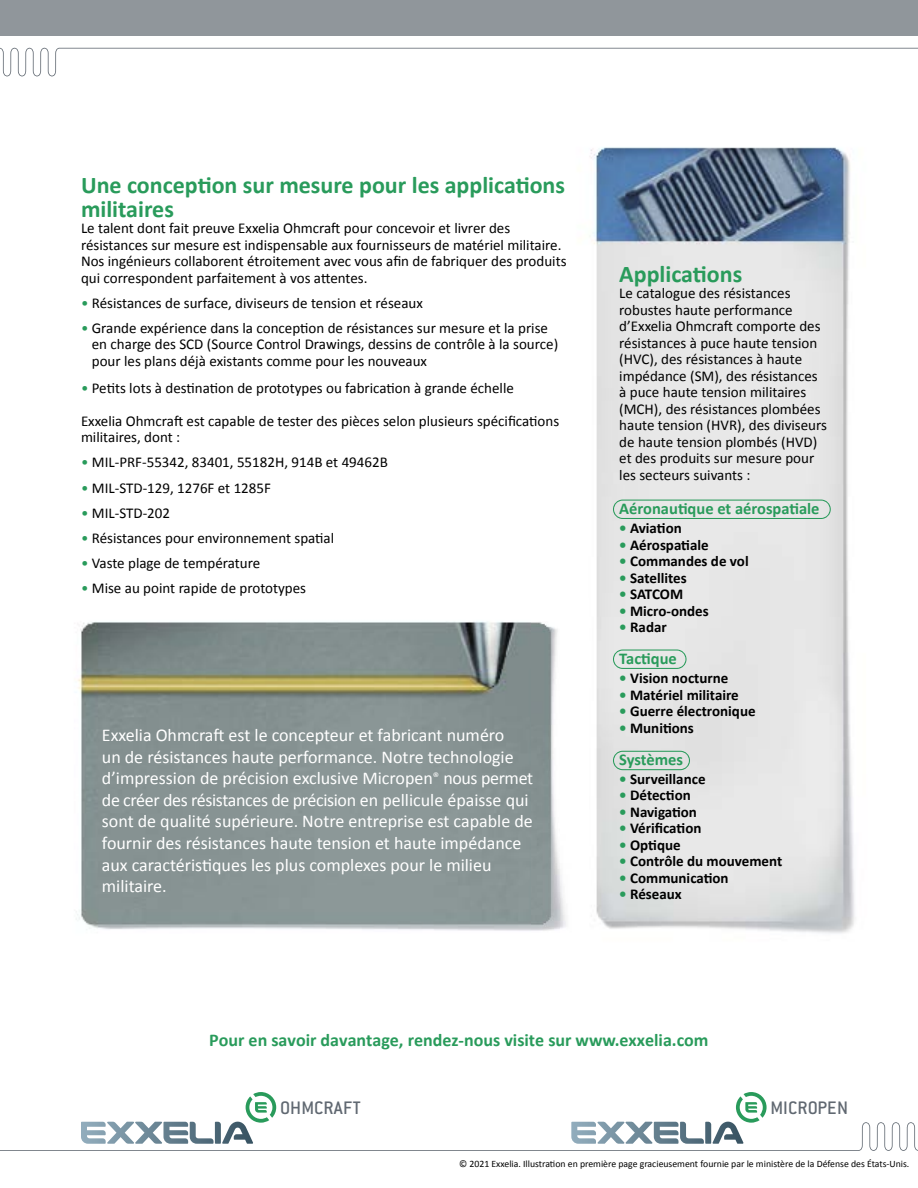
<style>
.page{position:relative;width:918px;height:1188px;background:#fff}
.page>*{position:absolute;margin:0;border:0;box-sizing:border-box;transform-origin:0 0}
.t1{font:700 24px/24px "Calibri";color:#299b5b}
.t2{font:500 19.95px "ITC Conduit LTCE";letter-spacing:.01em;color:#606871}
.t3{font:18px/21.6px "Calibri";color:#fff}
.t4{font:700 18px "Calibri";color:#299b5b}
.t5{font:700 16.5px "Calibri";color:#299b5b}
.t6{font:15px/16.5px "Calibri";color:#000}
.t7{font:700 15px "Calibri";color:#000}
.t8{font:9.75px "Calibri";color:#000}
.s1{color:#299b5b}
</style>
<div class="page">
<img style="left:76px;top:621px;width:455px;height:310px">
<img style="left:590px;top:147px;width:265px;height:787px">
<img style="left:531px;top:622px;width:35px;height:309px">
<svg style="left:613px;top:500px;width:218px;height:19px;background:#d5dfd9"></svg>
<svg style="left:613px;top:650px;width:74px;height:19px"></svg>
<svg style="left:613px;top:751px;width:77px;height:19px"></svg>
<svg style="left:0;top:48px;width:918px;height:28px"></svg>
<div style="left:0;top:0;width:918px;height:36px;background:#90969b"></div>
<svg style="left:0;top:1092px;width:918px;height:59px"></svg>
<h1 class="t1" style="left:81px;top:171px;width:486px">Une conception sur mesure pour les applications militaires</h1>
<p class="t6" style="left:81px;top:219px;width:487px">Le talent dont fait preuve Exxelia Ohmcraft pour concevoir et livrer des résistances sur mesure est indispensable aux fournisseurs de matériel militaire.<br>Nos ingénieurs collaborent étroitement avec vous afin de fabriquer des produits qui correspondent parfaitement à vos attentes.</p>
<p class="t6" style="left:81px;top:294px;width:343px"><span class="s1">•</span> Résistances de surface, diviseurs de tension et réseaux</p>
<p class="t6" style="left:92px;top:319px;width:468px;text-indent:-11px"><span class="s1">•</span> Grande expérience dans la conception de résistances sur mesure et la prise en charge des SCD (Source Control Drawings, dessins de contrôle à la source) pour les plans déjà existants comme pour les nouveaux</p>
<p class="t6" style="left:81px;top:371px;width:480px;line-height:32.7px"><span class="s1">•</span> Petits lots à destination de prototypes ou fabrication à grande échelle<br>Exxelia Ohmcraft est capable de tester des pièces selon plusieurs spécifications</p>
<p class="t6" style="left:81px;top:428px;width:101px">militaires, dont :</p>
<p class="t6" style="left:81px;top:453px;width:308px"><span class="s1">•</span> MIL-PRF-55342, 83401, 55182H, 914B et 49462B</p>
<p class="t6" style="left:81px;top:479px;width:192px"><span class="s1">•</span> MIL-STD-129, 1276F et 1285F</p>
<p class="t6" style="left:81px;top:504px;width:91px"><span class="s1">•</span> MIL-STD-202</p>
<p class="t6" style="left:81px;top:529px;width:255px"><span class="s1">•</span> Résistances pour environnement spatial</p>
<p class="t6" style="left:81px;top:554px;width:181px"><span class="s1">•</span> Vaste plage de température</p>
<p class="t6" style="left:81px;top:579px;width:227px"><span class="s1">•</span> Mise au point rapide de prototypes</p>
<p class="t3" style="left:102px;top:723px;width:433px">Exxelia Ohmcraft est le concepteur et fabricant numéro<br>un de résistances haute performance. Notre technologie d’impression de précision exclusive Micropen<sup>®</sup> nous permet de créer des résistances de précision en pellicule épaisse qui sont de qualité supérieure. Notre entreprise est capable de fournir des résistances haute tension et haute impédance aux caractéristiques les plus complexes pour le milieu militaire.</p>
<h1 class="t1" style="left:619px;top:261px;width:125px">Applications</h1>
<p class="t6" style="left:619px;top:284px;width:209px">Le catalogue des résistances robustes haute performance d’Exxelia Ohmcraft comporte des résistances à puce haute tension (HVC), des résistances à haute impédance (SM), des résistances à puce haute tension militaires (MCH), des résistances plombées haute tension (HVR), des diviseurs de haute tension plombés (HVD) et des produits sur mesure pour les secteurs suivants :</p>
<p class="t5" style="left:619px;top:498px;width:202px">Aéronautique et aérospatiale</p>
<p class="t7" style="left:619px;top:519px;width:64px"><span class="s1">•</span> Aviation</p>
<p class="t7" style="left:619px;top:535px;width:91px"><span class="s1">•</span> Aérospatiale</p>
<p class="t7" style="left:619px;top:552px;width:131px"><span class="s1">•</span> Commandes de vol</p>
<p class="t7" style="left:619px;top:568px;width:69px"><span class="s1">•</span> Satellites</p>
<p class="t7" style="left:619px;top:585px;width:65px"><span class="s1">•</span> SATCOM</p>
<p class="t7" style="left:619px;top:601px;width:91px"><span class="s1">•</span> Micro-ondes</p>
<p class="t7" style="left:619px;top:618px;width:49px"><span class="s1">•</span> Radar</p>
<p class="t5" style="left:619px;top:648px;width:59px">Tactique</p>
<p class="t7" style="left:619px;top:669px;width:111px"><span class="s1">•</span> Vision nocturne</p>
<p class="t7" style="left:619px;top:685px;width:121px"><span class="s1">•</span> Matériel militaire</p>
<p class="t7" style="left:619px;top:702px;width:138px"><span class="s1">•</span> Guerre électronique</p>
<p class="t7" style="left:619px;top:718px;width:76px"><span class="s1">•</span> Munitions</p>
<p class="t5" style="left:619px;top:749px;width:65px">Systèmes</p>
<p class="t7" style="left:619px;top:769px;width:88px"><span class="s1">•</span> Surveillance</p>
<p class="t7" style="left:619px;top:786px;width:73px"><span class="s1">•</span> Détection</p>
<p class="t7" style="left:619px;top:802px;width:79px"><span class="s1">•</span> Navigation</p>
<p class="t7" style="left:619px;top:819px;width:84px"><span class="s1">•</span> Vérification</p>
<p class="t7" style="left:619px;top:835px;width:63px"><span class="s1">•</span> Optique</p>
<p class="t7" style="left:619px;top:852px;width:164px"><span class="s1">•</span> Contrôle du mouvement</p>
<p class="t7" style="left:619px;top:868px;width:111px"><span class="s1">•</span> Communication</p>
<p class="t7" style="left:619px;top:885px;width:64px"><span class="s1">•</span> Réseaux</p>
<p class="t4" style="left:209px;top:1028px;width:501px">Pour en savoir davantage, rendez-nous visite sur www.exxelia.com</p>
<h2 class="t2" style="left:280px;top:1096px;width:82px">OHMCRAFT</h2>
<h2 class="t2" style="left:771px;top:1096px;width:79px">MICROPEN</h2>
<p class="t8" style="left:459px;top:1158px;width:452px">© 2021 Exxelia. Illustration en première page gracieusement fournie par le ministère de la Défense des États-Unis.</p>
</div>
